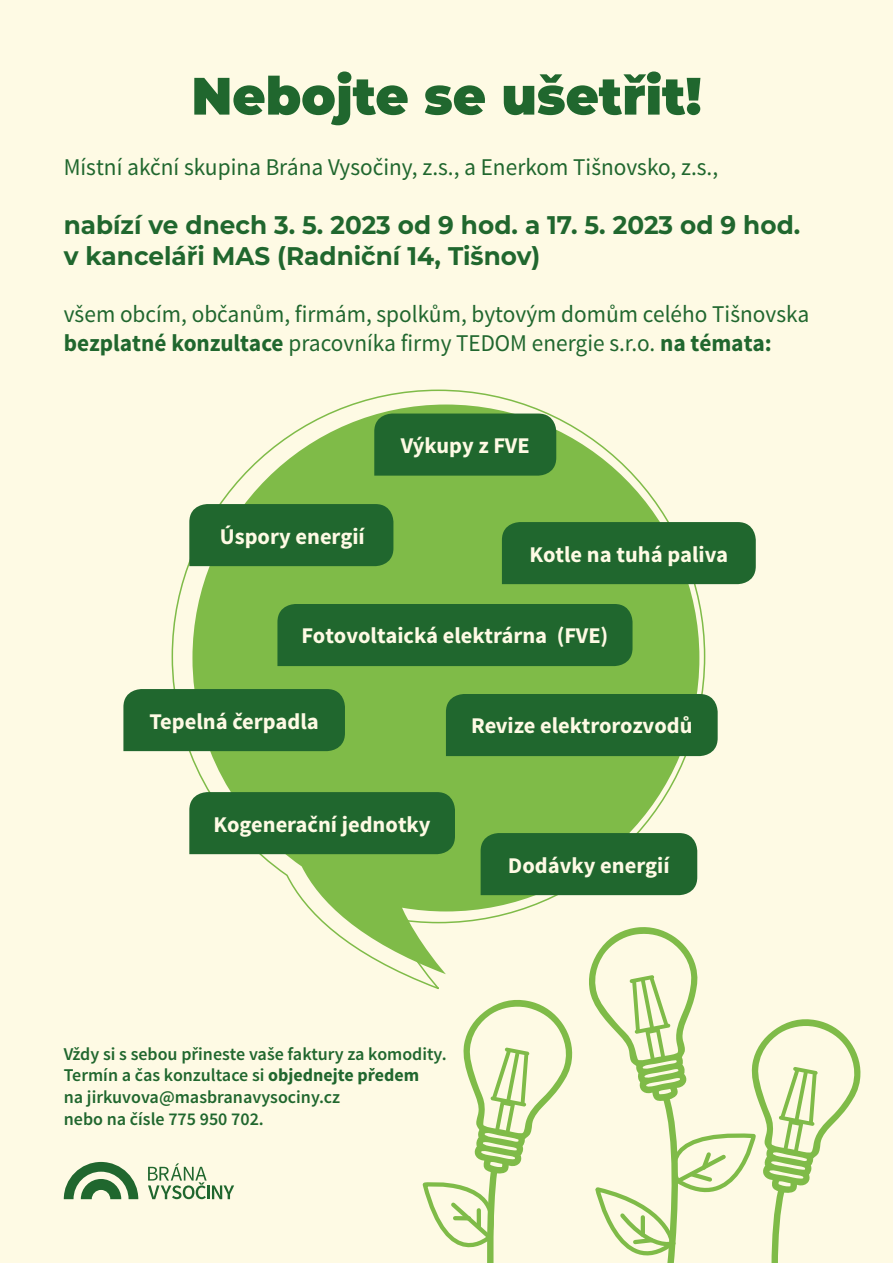
<style>
.page{position:relative;width:893px;height:1263px;background:#fefae4}
.page>*{position:absolute;margin:0;border:0;box-sizing:border-box;transform-origin:0 0}
.t1{font:900 52.5px "Montserrat";color:#20672e}
.t2{font:700 25.5px/30.6px "Montserrat";color:#20672e}
.t3{font:24px/28.8px "Source Sans Pro";color:#20672e}
.t4{font:700 22.5px "Source Sans Pro";color:#fefae4}
.t5{font:600 18px/21.6px "Source Sans Pro";color:#20672e}
.s1{font-weight:700}
</style>
<div class="page">
<svg style="left:192px;top:404px;width:507px;height:570px;fill:#7fbb48"></svg>
<div style="left:189px;top:504px;width:204px;height:62px;background:#20672e"></div>
<div style="left:277px;top:604px;width:355px;height:62px;background:#20672e"></div>
<div style="left:374px;top:413px;width:182px;height:63px;background:#20672e"></div>
<div style="left:123px;top:689px;width:222px;height:62px;background:#20672e"></div>
<div style="left:502px;top:522px;width:254px;height:62px;background:#20672e"></div>
<div style="left:446px;top:694px;width:272px;height:62px;background:#20672e"></div>
<div style="left:481px;top:833px;width:216px;height:62px;background:#20672e"></div>
<div style="left:189px;top:792px;width:266px;height:62px;background:#20672e"></div>
<svg style="left:148px;top:1163px;width:86px;height:36px"></svg>
<svg style="left:64px;top:1162px;width:74px;height:37px"></svg>
<svg style="left:587px;top:926px;width:274px;height:337px"></svg>
<svg style="left:422px;top:1000px;width:151px;height:263px"></svg>
<h1 class="t1" style="left:191px;top:57px;width:512px">Nebojte se ušetřit!</h1>
<p class="t3" style="left:64px;top:153px;width:656px">Místní akční skupina Brána Vysočiny, z.s., a Enerkom Tišnovsko, z.s.,</p>
<p class="t2" style="left:64px;top:208px;width:738px">nabízí ve dnech 3. 5. 2023 od 9 hod. a 17. 5. 2023 od 9 hod. v kanceláři MAS (Radniční 14, Tišnov)</p>
<p class="t3" style="left:64px;top:300px;width:747px">všem obcím, občanům, firmám, spolkům, bytovým domům celého Tišnovska <span class="s1">bezplatné konzultace</span> pracovníka firmy TEDOM energie s.r.o. <span class="s1">na témata:</span></p>
<p class="t4" style="left:220px;top:522px;width:146px">Úspory energií</p>
<p class="t4" style="left:401px;top:431px;width:130px">Výkupy z FVE</p>
<p class="t4" style="left:530px;top:540px;width:200px">Kotle na tuhá paliva</p>
<p class="t4" style="left:302px;top:621px;width:308px">Fotovoltaická elektrárna (FVE)</p>
<p class="t4" style="left:150px;top:707px;width:171px">Tepelná čerpadla</p>
<p class="t4" style="left:214px;top:810px;width:218px">Kogenerační jednotky</p>
<p class="t4" style="left:471px;top:711px;width:223px">Revize elektrorozvodů</p>
<p class="t4" style="left:508px;top:851px;width:163px">Dodávky energií</p>
<p class="t5" style="left:64px;top:1043px;width:384px">Vždy si s sebou přineste vaše faktury za komodity.<br>Termín a čas konzultace si <span class="s1">objednejte předem<br></span>na jirkuvova@masbranavysociny.cz<br>nebo na čísle 775 950 702.</p>
</div>
